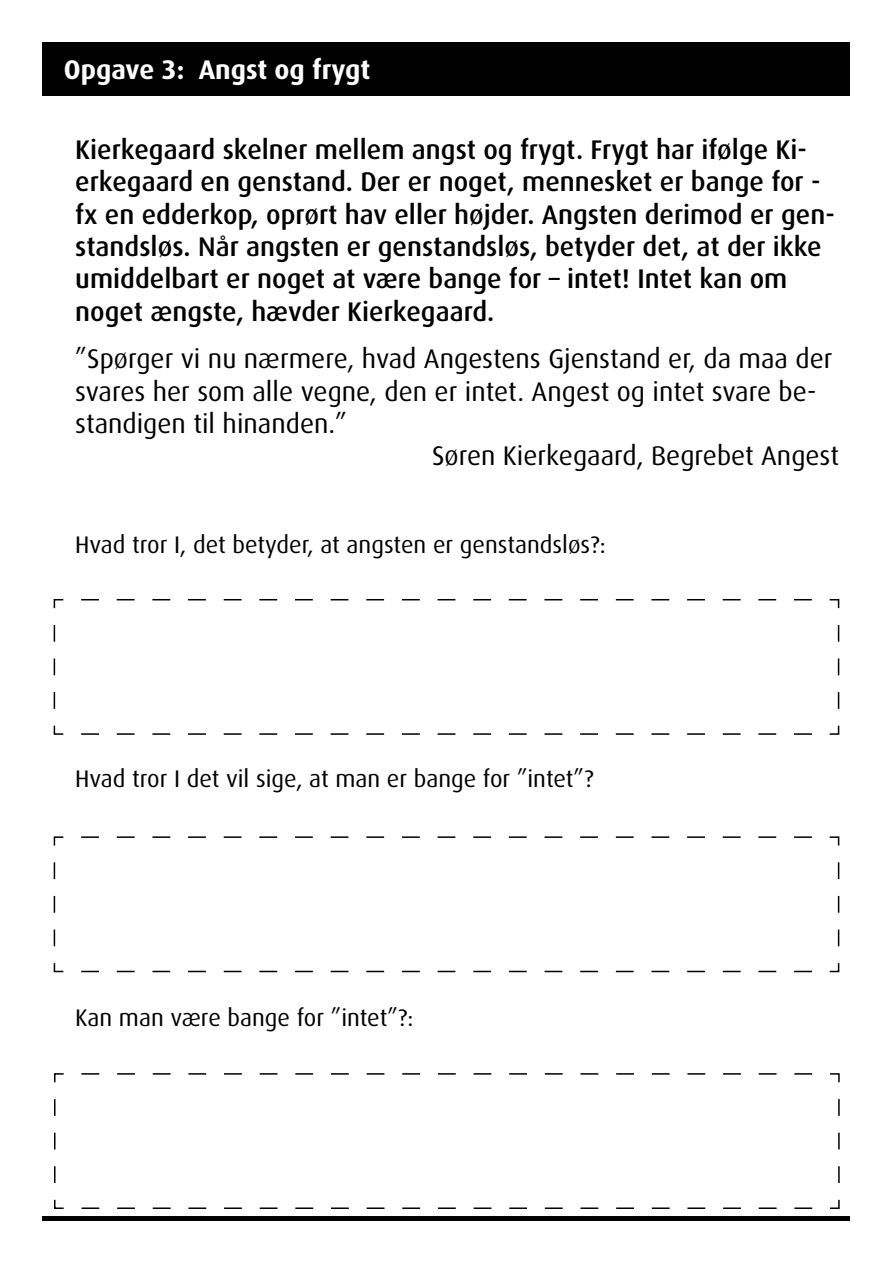
<style>
.page{position:relative;width:893px;height:1263px;background:#fff}
.page>*{position:absolute;margin:0;border:0;box-sizing:border-box;transform-origin:0 0}
.t1{font:500 27px/32.4px "Dax";color:#000}
.t2{font:27px "Dax";color:#000}
.t3{font:700 27px "Dax";color:#fff}
.t4{font:24px "Dax";color:#000}
</style>
<div class="page">
<div style="left:43px;top:43px;width:807px;height:53px;background:#000"></div>
<hr style="left:43px;top:1216px;width:807px;height:4px;background:#000">
<svg style="left:53px;top:599px;width:787px;height:136px"></svg>
<svg style="left:53px;top:836px;width:787px;height:137px"></svg>
<svg style="left:54px;top:1073px;width:786px;height:136px"></svg>
<p class="t3" style="left:64px;top:54px;width:308px">Opgave 3: Angst og frygt</p>
<p class="t1" style="left:75px;top:133px;width:761px">Kierkegaard skelner mellem angst og frygt. Frygt har ifølge Ki&shy;erkegaard en genstand. Der er noget, mennesket er bange for - fx en edderkop, oprørt hav eller højder. Angsten derimod er gen&shy;standsløs. Når angsten er genstandsløs, betyder det, at der ikke umiddelbart er noget at være bange for – intet! Intet kan om noget ængste, hævder Kierkegaard.</p>
<p class="t2" style="left:75px;top:344px;width:759px">”Spørger vi nu nærmere, hvad Angestens Gjenstand er, da maa der</p>
<p class="t2" style="left:75px;top:376px;width:743px">svares her som alle vegne, den er intet. Angest og intet svare be-</p>
<p class="t2" style="left:75px;top:409px;width:273px">standigen til hinanden.”</p>
<p class="t2" style="left:432px;top:441px;width:408px">Søren Kierkegaard, Begrebet Angest</p>
<p class="t4" style="left:75px;top:531px;width:532px">Hvad tror I, det betyder, at angsten er genstandsløs?:</p>
<p class="t4" style="left:75px;top:765px;width:520px">Hvad tror I det vil sige, at man er bange for ”intet”?</p>
<p class="t4" style="left:75px;top:1004px;width:340px">Kan man være bange for ”intet”?:</p>
</div>
